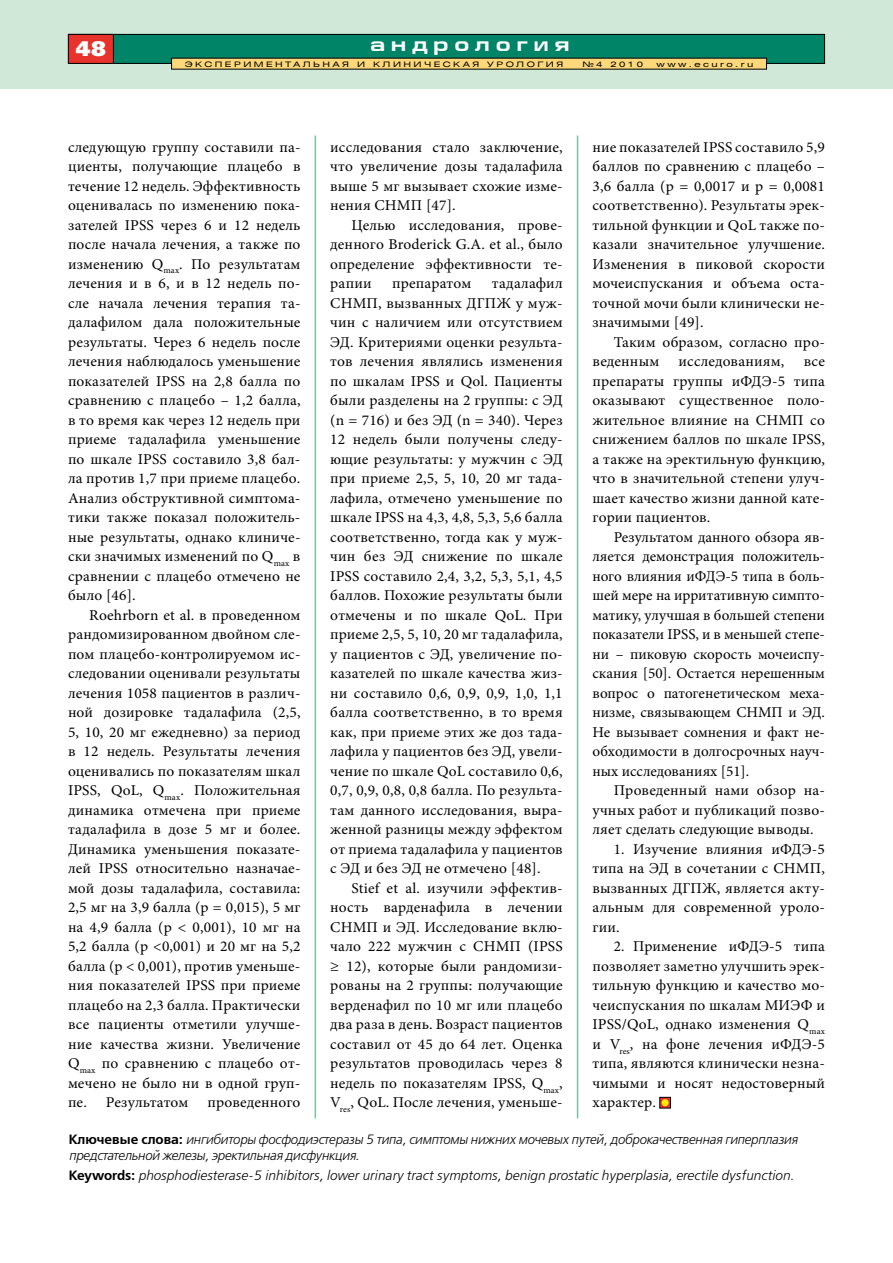
<style>
.page{position:relative;width:893px;height:1263px;background:#fff}
.page>*{position:absolute;margin:0;border:0;box-sizing:border-box;transform-origin:0 0}
.t1{font:21px "Free Set Black C";color:#fff}
.t2{font:700 19.5px "Europe Ext";letter-spacing:.3em;color:#fff}
.t3{font:15px/19.5px "Minion Pro";letter-spacing:.01em;color:#000;text-align:justify}
.t4{font:italic 13.5px/16.2px "Free Set C";letter-spacing:-.02em;color:#000}
.t5{font:italic 13.5px "Free Set C";color:#000}
.t6{font:7.5px "Helios Ext";letter-spacing:.26em;color:#000;scale:1.25 1}
.s1{font-weight:700;font-style:normal}
</style>
<div class="page">
<svg style="left:661px;top:1099px;width:8px;height:7px"></svg>
<div style="left:659px;top:1097px;width:12px;height:11px;border:1px solid #000"></div>
<div style="left:662px;top:1099px;width:7px;height:7px;background:#ffed00;border-radius:50%"></div>
<div style="left:0;top:0;width:893px;height:89px;background:#d0e8d7"></div>
<div style="left:68px;top:34px;width:757px;height:29px;background:#008468"></div>
<div style="left:68px;top:34px;width:757px;height:30px;border:1px solid #000"></div>
<div style="left:68px;top:34px;width:45px;height:29px;background:#e7332c"></div>
<div style="left:68px;top:34px;width:46px;height:30px;border:1px solid #000"></div>
<svg style="left:171px;top:58px;width:596px;height:12px;background:#d7b96a"></svg>
<hr style="left:315px;top:136px;width:1px;height:982px;background:#78c19b">
<hr style="left:577px;top:136px;width:1px;height:982px;background:#78c19b">
<h1 class="t1" style="left:75px;top:37px;width:33px">48</h1>
<h2 class="t2" style="left:370px;top:33px;width:201px">андрология</h2>
<p class="t6" style="left:185px;top:59px;width:145px">ЭксперименТАЛЬН АЯ И</p>
<p class="t6" style="left:373px;top:59px;width:25px">КЛИНИ</p>
<p class="t6" style="left:424px;top:59px;width:16px">Ч ЕСК</p>
<p class="t6" style="left:463px;top:59px;width:82px">АЯ УР ОЛОГИ Я</p>
<p class="t6" style="left:582px;top:59px;width:50px">№4 2010</p>
<p class="t6" style="left:657px;top:59px;width:79px">www.ecuro.ru</p>
<p class="t3" style="left:592px;top:137px;width:234px">ние показателей IPSS составило 5,9 баллов по сравнению с плацебо – 3,6 балла (p = 0,0017 и р = 0,0081 соответственно). Результаты эрек&shy;тильной функции и QoL также по&shy;казали значительное улучшение.<br>Изменения в пиковой скорости мочеиспускания и объема оста&shy;точной мочи были клинически не&shy;значимыми [49].</p>
<p class="t3" style="left:592px;top:332px;width:234px;text-indent:21px">Таким образом, согласно про&shy;веденным</p>
<p class="t3" style="left:68px;top:137px;width:234px">следующую группу составили па&shy;циенты, получающие плацебо в течение 12 недель. Эффективность оценивалась по изменению пока&shy;зателей IPSS через 6 и 12 недель после начала лечения, а также по изменению Q<sub>max</sub>. По результатам лечения и в 6, и в 12 недель по&shy;сле начала лечения терапия та&shy;далафилом дала положительные результаты. Через 6 недель после лечения наблюдалось уменьшение показателей IPSS на 2,8 балла по сравнению с плацебо – 1,2 балла, в то время как через 12 недель при приеме тадалафила уменьшение по шкале IPSS составило 3,8 бал&shy;ла против 1,7 при приеме плацебо.<br>Анализ обструктивной симптома&shy;тики также показал положитель&shy;ные результаты, однако клиниче&shy;ски значимых изменений по Q<sub>max</sub> в сравнении с плацебо отмечено не было [46].</p>
<p class="t3" style="left:68px;top:605px;width:234px;text-indent:21px">Roehrborn et al. в проведенном рандомизированном двойном сле&shy;пом плацебо-контролируемом ис&shy;следовании оценивали результаты лечения 1058 пациентов в различ&shy;ной дозировке тадалафила (2,5, 5, 10, 20 мг ежедневно) за период в 12 недель. Результаты лечения оценивались по показателям шкал IPSS, QоL, Q<sub>max</sub>. Положительная динамика отмечена при приеме тадалафила в дозе 5 мг и более.<br>Динамика уменьшения показате&shy;лей IPSS относительно назначае&shy;мой дозы тадалафила, составила:<br>2,5 мг на 3,9 балла (p = 0,015), 5 мг на 4,9 балла (p &lt; 0,001), 10 мг на 5,2 балла (p &lt;0,001) и 20 мг на 5,2 балла (p &lt; 0,001), против уменьше&shy;ния показателей IPSS при приеме плацебо на 2,3 балла. Практически все пациенты отметили улучше&shy;ние качества жизни. Увеличение Q<sub>max</sub> по сравнению с плацебо от&shy;мечено не было ни в одной груп&shy;пе. Результатом</p>
<p class="t3" style="left:330px;top:137px;width:234px">исследования стало заключение, что увеличение дозы тадалафила выше 5 мг вызывает схожие изме&shy;нения СНМП [47].</p>
<p class="t3" style="left:330px;top:215px;width:234px;text-indent:21px">Целью исследования, прове&shy;денного Broderick G.A. et al., было определение эффективности те&shy;рапии</p>
<p class="t3" style="left:330px;top:274px;width:234px;text-indent:162px">тадалафил СНМП, вызванных ДГПЖ у муж&shy;чин с наличием или отсутствием ЭД. Критериями оценки результа&shy;тов лечения являлись изменения по шкалам IPSS и Qol. Пациенты были разделены на 2 группы: с ЭД (n = 716) и без ЭД (n = 340). Через 12 недель были получены следу&shy;ющие результаты: у мужчин с ЭД при приеме 2,5, 5, 10, 20 мг тада&shy;лафила, отмечено уменьшение по шкале IPSS на 4,3, 4,8, 5,3, 5,6 балла соответственно, тогда как у муж&shy;чин без ЭД снижение по шкале IPSS составило 2,4, 3,2, 5,3, 5,1, 4,5 баллов. Похожие результаты были отмечены и по шкале QoL. При приеме 2,5, 5, 10, 20 мг тадалафила, у пациентов c ЭД, увеличение по&shy;казателей по шкале качества жиз&shy;ни составило 0,6, 0,9, 0,9, 1,0, 1,1 балла соответственно, в то время как, при приеме этих же доз тада&shy;лафила у пациентов без ЭД, увели&shy;чение по шкале QoL составило 0,6, 0,7, 0,9, 0,8, 0,8 балла. По результа&shy;там данного исследования, выра&shy;женной разницы между эффектом от приема тадалафила у пациентов с ЭД и без ЭД не отмечено [48].</p>
<p class="t3" style="left:330px;top:878px;width:234px;text-indent:21px">Stief et al. изучили эффектив&shy;ность варденафила в лечении СНМП и ЭД. Исследование вклю&shy;чало 222 мужчин с СНМП (IPSS ≥ 12), которые были рандомизи&shy;рованы на 2 группы: получающие верденафил по 10 мг или плацебо два раза в день. Возраст пациентов составил от 45 до 64 лет. Оценка результатов проводилась через 8 недель по показателям IPSS, Q<sub>max</sub>, V<sub>res</sub>, QoL. После лечения, уменьше-</p>
<p class="t3" style="left:392px;top:274px;width:81px">препаратом</p>
<p class="t3" style="left:592px;top:352px;width:234px;text-indent:211px">все препараты группы иФДЭ-5 типа оказывают существенное поло&shy;жительное влияние на СНМП со снижением баллов по шкале IPSS, а также на эректильную функцию, что в значительной степени улуч&shy;шает качество жизни данной кате&shy;гории пациентов.</p>
<p class="t3" style="left:592px;top:527px;width:234px;text-indent:21px">Результатом данного обзора яв&shy;ляется демонстрация положитель&shy;ного влияния иФДЭ-5 типа в боль&shy;шей мере на ирритативную симпто&shy;матику, улучшая в большей степени показатели IPSS, и в меньшей степе&shy;ни – пиковую скорость мочеиспу&shy;скания [50]. Остается нерешенным вопрос о патогенетическом меха&shy;низме, связывающем СНМП и ЭД.<br>Не вызывает сомнения и факт не&shy;обходимости в долгосрочных науч&shy;ных исследованиях [51].</p>
<p class="t3" style="left:592px;top:781px;width:234px;text-indent:21px">Проведенный нами обзор на&shy;учных работ и публикаций позво&shy;ляет сделать следующие выводы.</p>
<p class="t3" style="left:592px;top:839px;width:234px;text-indent:21px">1. Изучение влияния иФДЭ-5 типа на ЭД в сочетании с СНМП, вызванных ДГПЖ, является акту&shy;альным для современной уроло&shy;гии.</p>
<p class="t3" style="left:592px;top:937px;width:234px;text-indent:21px">2. Применение иФДЭ-5 типа позволяет заметно улучшить эрек&shy;тильную функцию и качество мо&shy;чеиспускания по шкалам МИЭФ и IPSS/QоL, однако изменения Q<sub>max </sub>и V<sub>res</sub>, на фоне лечения иФДЭ-5 типа, являются клинически незна&shy;чимыми и носят недостоверный характер.</p>
<p class="t4" style="left:69px;top:1132px;width:730px"><span class="s1">Ключевые слова:</span> ингибиторы фосфодиэстеразы 5 типа, симптомы нижних мочевых путей, доброкачественная гиперплазия предстательной железы, эректильная дисфункция.</p>
<p class="t5" style="left:69px;top:1169px;width:727px"><span class="s1">Keywords:</span> phosphodiesterase-5 inhibitors, lower urinary tract symptoms, benign prostatic hyperplasia, erectile dysfunction.</p>
<p class="t3" style="left:679px;top:352px;width:107px">исследованиям,</p>
<p class="t3" style="left:208px;top:1093px;width:94px">проведенного</p>
</div>
